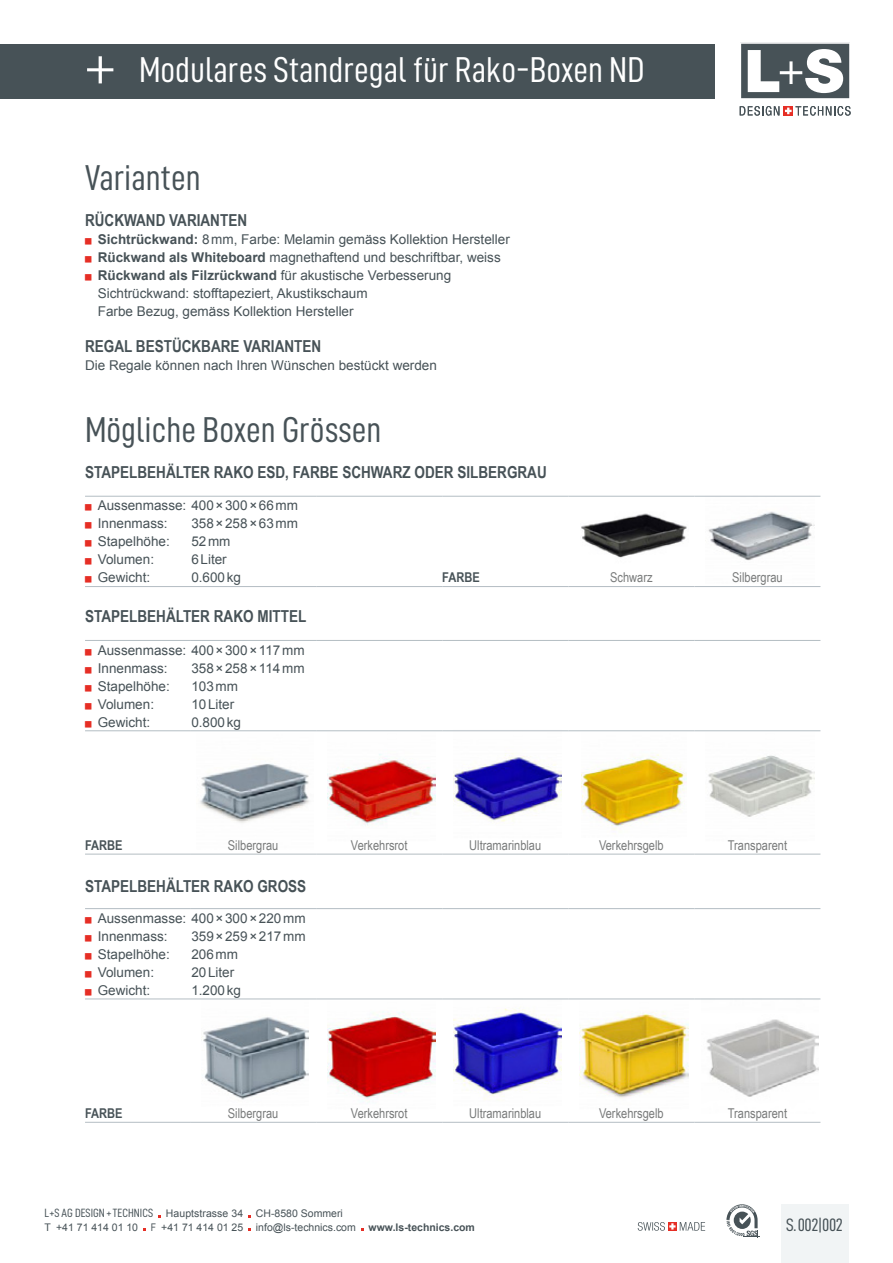
<style>
.page{position:relative;width:893px;height:1263px;background:#fff}
.page>*{position:absolute;margin:0;border:0;box-sizing:border-box;transform-origin:0 0}
.t1{font:36px "D DIN Condensed";color:#fff}
.t2{font:36px "D DIN Condensed";color:#475257}
.t3{font:18px "D DIN Condensed";letter-spacing:-.025em;color:#475257}
.t4{font:700 16.5px "Arial Narrow";color:#475257}
.t5{font:13.5px/18px "Arial";color:#475257}
.t6{font:13.5px "Arial Narrow";color:#797b7b}
.t7{font:700 13.5px "Arial Narrow";color:#475257}
.t8{font:10.5px/13.5px "Arial";color:#475257}
.s1{font-family:"Myriad Pro";font-size:51px}
.s2{font-weight:700}
.s3{font-family:"D DIN Condensed";font-size:12px}
.s4{font-family:"Arial Narrow"}
</style>
<div class="page">
<img style="left:581px;top:513px;width:106px;height:45px">
<img style="left:200px;top:763px;width:110px;height:60px">
<img style="left:202px;top:1017px;width:107px;height:83px">
<img style="left:453px;top:731px;width:109px;height:91px">
<img style="left:453px;top:999px;width:109px;height:101px">
<img style="left:708px;top:511px;width:106px;height:50px">
<img style="left:327px;top:754px;width:109px;height:71px">
<img style="left:327px;top:1011px;width:109px;height:92px">
<img style="left:581px;top:754px;width:105px;height:76px">
<img style="left:580px;top:1011px;width:108px;height:87px">
<img style="left:708px;top:755px;width:106px;height:62px">
<img style="left:702px;top:999px;width:116px;height:98px">
<hr style="left:85px;top:496px;width:231px;height:1px;background:#b4bdc3">
<hr style="left:316px;top:496px;width:126px;height:1px;background:#b4bdc3">
<hr style="left:442px;top:496px;width:126px;height:1px;background:#b4bdc3">
<hr style="left:568px;top:496px;width:126px;height:1px;background:#b4bdc3">
<hr style="left:694px;top:496px;width:126px;height:1px;background:#b4bdc3">
<hr style="left:85px;top:586px;width:231px;height:1px;background:#b4bdc3">
<hr style="left:316px;top:586px;width:126px;height:1px;background:#b4bdc3">
<hr style="left:442px;top:586px;width:126px;height:1px;background:#b4bdc3">
<hr style="left:568px;top:586px;width:126px;height:1px;background:#b4bdc3">
<hr style="left:694px;top:586px;width:126px;height:1px;background:#b4bdc3">
<hr style="left:85px;top:640px;width:105px;height:1px;background:#b4bdc3">
<hr style="left:190px;top:640px;width:126px;height:1px;background:#b4bdc3">
<hr style="left:316px;top:640px;width:126px;height:1px;background:#b4bdc3">
<hr style="left:442px;top:640px;width:126px;height:1px;background:#b4bdc3">
<hr style="left:568px;top:640px;width:126px;height:1px;background:#b4bdc3">
<hr style="left:694px;top:640px;width:126px;height:1px;background:#b4bdc3">
<hr style="left:85px;top:730px;width:105px;height:1px;background:#b4bdc3">
<hr style="left:190px;top:730px;width:126px;height:1px;background:#b4bdc3">
<hr style="left:316px;top:730px;width:126px;height:1px;background:#b4bdc3">
<hr style="left:442px;top:730px;width:126px;height:1px;background:#b4bdc3">
<hr style="left:568px;top:730px;width:126px;height:1px;background:#b4bdc3">
<hr style="left:694px;top:730px;width:126px;height:1px;background:#b4bdc3">
<hr style="left:85px;top:854px;width:105px;height:1px;background:#b4bdc3">
<hr style="left:190px;top:854px;width:126px;height:1px;background:#b4bdc3">
<hr style="left:316px;top:854px;width:126px;height:1px;background:#b4bdc3">
<hr style="left:442px;top:854px;width:126px;height:1px;background:#b4bdc3">
<hr style="left:568px;top:854px;width:126px;height:1px;background:#b4bdc3">
<hr style="left:694px;top:854px;width:126px;height:1px;background:#b4bdc3">
<hr style="left:85px;top:908px;width:105px;height:1px;background:#b4bdc3">
<hr style="left:190px;top:908px;width:126px;height:1px;background:#b4bdc3">
<hr style="left:316px;top:908px;width:126px;height:1px;background:#b4bdc3">
<hr style="left:442px;top:908px;width:126px;height:1px;background:#b4bdc3">
<hr style="left:568px;top:908px;width:126px;height:1px;background:#b4bdc3">
<hr style="left:694px;top:908px;width:126px;height:1px;background:#b4bdc3">
<hr style="left:85px;top:998px;width:105px;height:1px;background:#b4bdc3">
<hr style="left:190px;top:998px;width:126px;height:1px;background:#b4bdc3">
<hr style="left:316px;top:998px;width:126px;height:1px;background:#b4bdc3">
<hr style="left:442px;top:998px;width:126px;height:1px;background:#b4bdc3">
<hr style="left:568px;top:998px;width:126px;height:1px;background:#b4bdc3">
<hr style="left:694px;top:998px;width:126px;height:1px;background:#b4bdc3">
<hr style="left:85px;top:1122px;width:105px;height:1px;background:#b4bdc3">
<hr style="left:190px;top:1122px;width:126px;height:1px;background:#b4bdc3">
<hr style="left:316px;top:1122px;width:126px;height:1px;background:#b4bdc3">
<hr style="left:442px;top:1122px;width:126px;height:1px;background:#b4bdc3">
<hr style="left:568px;top:1122px;width:126px;height:1px;background:#b4bdc3">
<hr style="left:694px;top:1122px;width:126px;height:1px;background:#b4bdc3">
<div style="left:781px;top:1204px;width:67px;height:59px;background:#f1f4f5"></div>
<div style="left:0;top:44px;width:714px;height:54px;background:#475257"></div>
<svg style="left:726px;top:1204px;width:34px;height:33px"></svg>
<svg style="left:740px;top:42px;width:110px;height:57px"></svg>
<svg style="left:740px;top:106px;width:39px;height:10px"></svg>
<div style="left:783px;top:106px;width:10px;height:9px;background:#e62e25"></div>
<svg style="left:785px;top:106px;width:66px;height:10px"></svg>
<svg style="left:638px;top:1222px;width:67px;height:9px"></svg>
<h1 class="t1" style="left:85px;top:50px;width:561px"><span class="s1">+</span> Modulares Standregal für Rako-Boxen ND</h1>
<h1 class="t2" style="left:85px;top:158px;width:117px">Varianten</h1>
<p class="t4" style="left:85px;top:207px;width:164px">RÜCKWAND VARIANTEN</p>
<p class="t5" style="left:98px;top:230px;width:414px"><span class="s2">Sichtrückwand:</span> 8mm, Farbe: Melamin gemäss Kollektion Hersteller <span class="s2">Rückwand als Whiteboard</span> magnethaftend und beschriftbar, weiss <span class="s2">Rückwand als Filzrückwand</span> für akustische Verbesserung Sichtrückwand: stofftapeziert, Akustikschaum<br>Farbe Bezug, gemäss Kollektion Hersteller</p>
<p class="t4" style="left:85px;top:333px;width:238px">REGAL BESTÜCKBARE VARIANTEN</p>
<p class="t5" style="left:85px;top:356px;width:353px">Die Regale können nach Ihren Wünschen bestückt werden</p>
<h1 class="t2" style="left:85px;top:410px;width:298px">Mögliche Boxen Grössen</h1>
<p class="t4" style="left:85px;top:459px;width:463px">STAPELBEHÄLTER RAKO ESD, FARBE SCHWARZ ODER SILBERGRAU</p>
<p class="t5" style="left:98px;top:497px;width:202px">Aussenmasse: 400×300×66mm<br>Innenmass:</p>
<p class="t5" style="left:191px;top:515px;width:108px">358×258×63mm</p>
<p class="t5" style="left:98px;top:533px;width:74px">Stapelhöhe:</p>
<p class="t5" style="left:191px;top:533px;width:41px">52mm</p>
<p class="t5" style="left:98px;top:551px;width:58px">Volumen:</p>
<p class="t5" style="left:191px;top:551px;width:37px">6Liter</p>
<p class="t5" style="left:98px;top:569px;width:54px">Gewicht:</p>
<p class="t5" style="left:191px;top:569px;width:51px">0.600kg</p>
<p class="t7" style="left:442px;top:567px;width:39px">FARBE</p>
<p class="t6" style="left:610px;top:568px;width:44px">Schwarz</p>
<p class="t6" style="left:732px;top:568px;width:52px">Silbergrau</p>
<p class="t4" style="left:85px;top:603px;width:223px">STAPELBEHÄLTER RAKO MITTEL</p>
<p class="t5" style="left:98px;top:641px;width:208px">Aussenmasse: 400×300×117mm<br>Innenmass:</p>
<p class="t5" style="left:191px;top:659px;width:115px">358×258×114mm</p>
<p class="t5" style="left:98px;top:677px;width:74px">Stapelhöhe:</p>
<p class="t5" style="left:191px;top:677px;width:48px">103mm</p>
<p class="t5" style="left:98px;top:695px;width:58px">Volumen:</p>
<p class="t5" style="left:191px;top:695px;width:44px">10Liter</p>
<p class="t5" style="left:98px;top:713px;width:54px">Gewicht:</p>
<p class="t5" style="left:191px;top:713px;width:51px">0.800kg</p>
<p class="t7" style="left:85px;top:835px;width:39px">FARBE</p>
<p class="t6" style="left:228px;top:835px;width:52px">Silbergrau</p>
<p class="t6" style="left:351px;top:835px;width:58px">Verkehrsrot</p>
<p class="t6" style="left:469px;top:835px;width:73px">Ultramarinblau</p>
<p class="t6" style="left:599px;top:835px;width:66px">Verkehrsgelb</p>
<p class="t6" style="left:728px;top:835px;width:61px">Transparent</p>
<p class="t4" style="left:85px;top:873px;width:223px">STAPELBEHÄLTER RAKO GROSS</p>
<p class="t5" style="left:98px;top:909px;width:209px">Aussenmasse: 400×300×220mm<br>Innenmass:</p>
<p class="t5" style="left:191px;top:927px;width:116px">359×259×217mm</p>
<p class="t5" style="left:98px;top:945px;width:74px">Stapelhöhe:</p>
<p class="t5" style="left:191px;top:945px;width:48px">206mm</p>
<p class="t5" style="left:98px;top:963px;width:58px">Volumen:</p>
<p class="t5" style="left:191px;top:963px;width:44px">20Liter</p>
<p class="t5" style="left:98px;top:981px;width:54px">Gewicht:</p>
<p class="t5" style="left:191px;top:981px;width:51px">1.200kg</p>
<p class="t7" style="left:85px;top:1103px;width:39px">FARBE</p>
<p class="t6" style="left:228px;top:1103px;width:52px">Silbergrau</p>
<p class="t6" style="left:351px;top:1103px;width:58px">Verkehrsrot</p>
<p class="t6" style="left:469px;top:1103px;width:73px">Ultramarinblau</p>
<p class="t6" style="left:599px;top:1103px;width:66px">Verkehrsgelb</p>
<p class="t6" style="left:728px;top:1103px;width:61px">Transparent</p>
<p class="t8" style="left:45px;top:1207px;width:432px"><span class="s3">L+S AG DESIGN+ TECHNICS</span> Hauptstrasse 34 CH-8580 Sommeri<br>T +41 71 414 01 10 <span class="s4">F</span> +41 71 414 01 25 info@ls-technics.com <span class="s2">www.ls-technics.com</span></p>
<h2 class="t3" style="left:786px;top:1214px;width:58px">S.002|002</h2>
</div>
